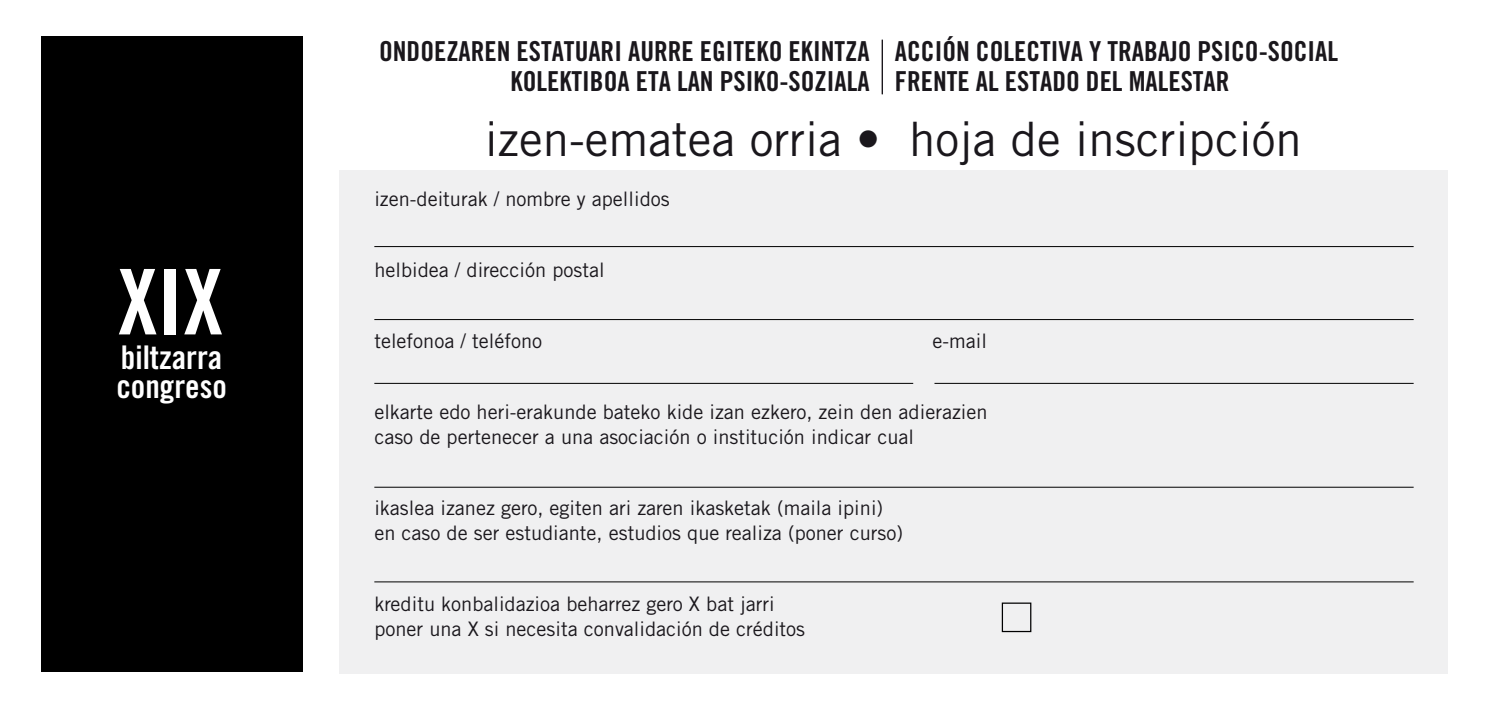
<style>
.page{position:relative;width:1489px;height:709px;background:#fff}
.page>*{position:absolute;margin:0;border:0;box-sizing:border-box;transform-origin:0 0}
.t1{font:90.75px "Trade Gothic LT Std Bd Cn 20";color:#fff}
.t2{font:47.5px "Trade Gothic LT Std";color:#1a171c}
.t3{font:32.5px/29px "Trade Gothic LT Std Bd Cn 20";color:#fff}
.t4{font:27.5px/30px "Trade Gothic LT Std Bd Cn 20";color:#1a171c;text-align:right}
.t5{font:20px/25px "Trade Gothic LT Std";color:#1a171c}
</style>
<div class="page">
<div style="left:41px;top:36px;width:261px;height:635px;background:#000"></div>
<div style="left:339px;top:171px;width:1108px;height:503px;background:#f0f0f1"></div>
<hr style="left:374px;top:246px;width:1039px;height:1px;background:#000">
<hr style="left:374px;top:319px;width:1039px;height:1px;background:#000">
<hr style="left:374px;top:383px;width:539px;height:1px;background:#000">
<hr style="left:934px;top:383px;width:479px;height:1px;background:#000">
<hr style="left:374px;top:487px;width:1039px;height:1px;background:#000">
<hr style="left:374px;top:581px;width:1039px;height:1px;background:#000">
<div style="left:1001px;top:602px;width:30px;height:30px;border:1px solid #000"></div>
<hr style="left:881px;top:40px;width:2px;height:54px;background:#1a171c">
<h1 class="t1" style="left:117px;top:247px;width:107px">XIX</h1>
<h3 class="t3" style="left:116px;top:343px;width:112px">biltzarra congreso</h3>
<h3 class="t4" style="left:379px;top:36px;width:492px">ONDOEZAREN ESTATUARI AURRE EGITEKO EKINTZA<br>KOLEKTIBOA ETA LAN PSIKO-SOZIALA</h3>
<h3 class="t4" style="left:894px;top:36px;width:444px;text-align:left">ACCIÓN COLECTIVA Y TRABAJO PSICO-SOCIAL<br>FRENTE AL ESTADO DEL MALESTAR</h3>
<h2 class="t2" style="left:484px;top:110px;width:818px">izen-ematea orria • hoja de inscripción</h2>
<p class="t5" style="left:374px;top:186px;width:297px">izen-deiturak / nombre y apellidos</p>
<p class="t5" style="left:374px;top:257px;width:232px">helbidea / dirección postal</p>
<p class="t5" style="left:374px;top:328px;width:169px">telefonoa / teléfono</p>
<p class="t5" style="left:932px;top:328px;width:56px">e-mail</p>
<p class="t5" style="left:374px;top:399px;width:614px">elkarte edo heri-erakunde bateko kide izan ezkero, zein den adierazien caso de pertenecer a una asociación o institución indicar cual</p>
<p class="t5" style="left:374px;top:495px;width:530px">ikaslea izanez gero, egiten ari zaren ikasketak (maila ipini) en caso de ser estudiante, estudios que realiza (poner curso)</p>
<p class="t5" style="left:374px;top:591px;width:432px">kreditu konbalidazioa beharrez gero X bat jarri poner una X si necesita convalidación de créditos</p>
</div>
